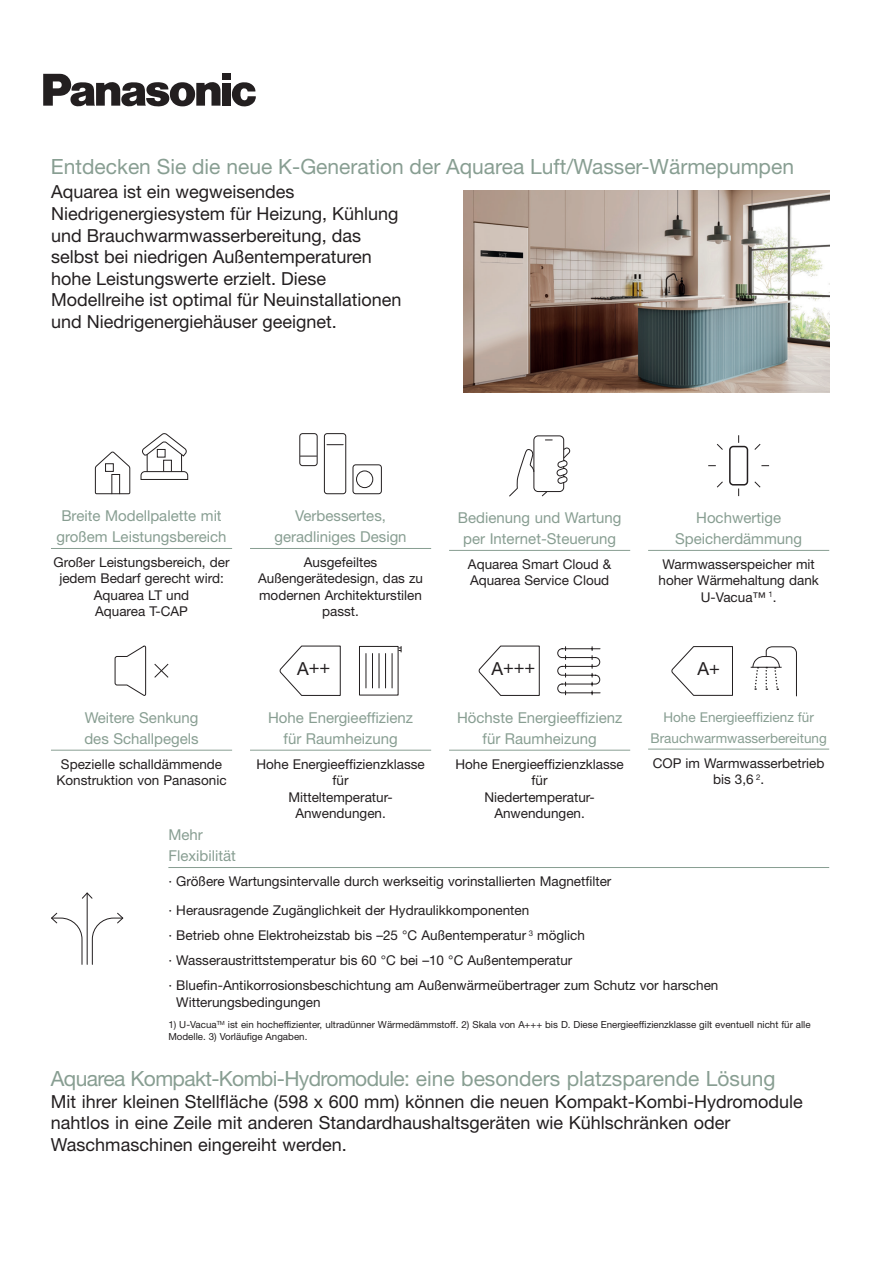
<style>
.page{position:relative;width:893px;height:1263px;background:#fff}
.page>*{position:absolute;margin:0;border:0;box-sizing:border-box;transform-origin:0 0}
._00_23_HEADLINE_18BK_EDIT{font:21px "Helvetica Neue LT Pro";color:#889e92}
._00_23_HEADLINE_18BK_EDIT-2{font:18px/21.6px "Helvetica Neue LT Pro";color:#231f20}
._01_23_TEXT_10B_LINE{font:15px/21px "Helvetica Neue LT Pro";color:#889e92;text-align:center}
._01_23_TEXT_9R{font:13.5px/16.5px "Helvetica Neue LT Pro";color:#231f20;text-align:center}
._01_23_TEXT_10B_LINE-2{font:13.5px/21px "Helvetica Neue LT Pro";color:#889e92;text-align:center}
._01_20_TEXT_5_5M{font:9.75px/11.7px "Helvetica Neue LT Pro";color:#231f20}
</style>
<div class="page">
<svg style="left:232px;top:82px;width:24px;height:24px"></svg>
<div style="left:222px;top:74px;width:9px;height:6px;background:#231f20"></div>
<div style="left:222px;top:83px;width:9px;height:23px;background:#231f20"></div>
<svg style="left:43px;top:74px;width:177px;height:33px"></svg>
<hr style="left:51px;top:548px;width:181px;height:1px;background:#889e92">
<hr style="left:250px;top:548px;width:181px;height:1px;background:#889e92">
<hr style="left:250px;top:750px;width:181px;height:1px;background:#889e92">
<hr style="left:51px;top:750px;width:181px;height:1px;background:#889e92">
<hr style="left:449px;top:750px;width:181px;height:1px;background:#889e92">
<hr style="left:648px;top:749px;width:181px;height:1px;background:#889e92">
<svg style="left:95px;top:451px;width:36px;height:43px"></svg>
<svg style="left:140px;top:433px;width:48px;height:47px"></svg>
<svg style="left:478px;top:645px;width:62px;height:51px"></svg>
<svg style="left:557px;top:646px;width:44px;height:49px"></svg>
<svg style="left:279px;top:645px;width:62px;height:51px"></svg>
<div style="left:359px;top:646px;width:39px;height:49px;border:1px solid #231f20"></div>
<hr style="left:366px;top:653px;width:1px;height:35px;background:#231f20">
<hr style="left:379px;top:653px;width:1px;height:35px;background:#231f20">
<hr style="left:392px;top:653px;width:1px;height:35px;background:#231f20">
<hr style="left:372px;top:653px;width:1px;height:35px;background:#231f20">
<hr style="left:385px;top:653px;width:1px;height:35px;background:#231f20">
<svg style="left:398px;top:646px;width:4px;height:6px"></svg>
<svg style="left:671px;top:646px;width:62px;height:50px"></svg>
<hr style="left:751px;top:667px;width:31px;height:1px;background:#231f20">
<svg style="left:752px;top:646px;width:45px;height:51px"></svg>
<svg style="left:708px;top:435px;width:62px;height:62px"></svg>
<hr style="left:449px;top:550px;width:181px;height:1px;background:#889e92">
<hr style="left:648px;top:550px;width:181px;height:1px;background:#889e92">
<svg style="left:114px;top:645px;width:32px;height:51px"></svg>
<svg style="left:154px;top:663px;width:15px;height:15px"></svg>
<div style="left:533px;top:435px;width:31px;height:57px;border:1px solid #231f20;border-radius:4px"></div>
<svg style="left:509px;top:449px;width:26px;height:48px"></svg>
<svg style="left:541px;top:491px;width:7px;height:6px"></svg>
<svg style="left:557px;top:447px;width:13px;height:37px"></svg>
<div style="left:324px;top:433px;width:22px;height:61px;border:1px solid #231f20;border-radius:3px"></div>
<svg style="left:327px;top:444px;width:16px;height:1px"></svg>
<div style="left:299px;top:433px;width:19px;height:33px;border:1px solid #231f20;border-radius:3px"></div>
<svg style="left:300px;top:456px;width:17px;height:1px"></svg>
<div style="left:353px;top:464px;width:29px;height:30px;border:1px solid #231f20;border-radius:3px"></div>
<div style="left:356px;top:471px;width:17px;height:17px;border:1px solid #231f20;border-radius:50%"></div>
<hr style="left:87px;top:893px;width:1px;height:71px;background:#231f20">
<svg style="left:82px;top:892px;width:11px;height:7px"></svg>
<svg style="left:92px;top:912px;width:32px;height:53px"></svg>
<svg style="left:51px;top:912px;width:32px;height:53px"></svg>
<hr style="left:168px;top:867px;width:661px;height:1px;background:#889e92">
<img style="left:463px;top:191px;width:366px;height:202px">
<p class="_00_23_HEADLINE_18BK_EDIT" style="left:51px;top:153px;width:744px">Entdecken Sie die neue K-Generation der Aquarea Luft/Wasser-Wärmepumpen</p>
<p class="_00_23_HEADLINE_18BK_EDIT-2" style="left:51px;top:181px;width:352px">Aquarea ist ein wegweisendes Niedrigenergiesystem für Heizung, Kühlung und Brauchwarmwasserbereitung, das selbst bei niedrigen Außentemperaturen hohe Leistungswerte erzielt. Diese Modellreihe ist optimal für Neuinstallationen und Niedrigenergiehäuser geeignet.</p>
<p class="_01_23_TEXT_10B_LINE" style="left:57px;top:505px;width:171px">Breite Modellpalette mit großem Leistungsbereich</p>
<p class="_01_23_TEXT_9R" style="left:54px;top:553px;width:178px">Großer Leistungsbereich, der jedem Bedarf gerecht wird:</p>
<p class="_01_23_TEXT_9R" style="left:94px;top:586px;width:97px;text-align:left">Aquarea LT und<br>Aquarea T-CAP</p>
<p class="_01_23_TEXT_10B_LINE" style="left:275px;top:505px;width:134px">Verbessertes, geradliniges Design</p>
<p class="_01_23_TEXT_9R" style="left:258px;top:553px;width:167px">Ausgefeiltes<br>Außengerätedesign, das zu modernen Architekturstilen passt.</p>
<p class="_01_23_TEXT_10B_LINE" style="left:458px;top:507px;width:165px">Bedienung und Wartung per Internet-Steuerung</p>
<p class="_01_23_TEXT_9R" style="left:468px;top:555px;width:145px">Aquarea Smart Cloud &amp;</p>
<p class="_01_23_TEXT_9R" style="left:470px;top:572px;width:141px">Aquarea Service Cloud</p>
<p class="_01_23_TEXT_10B_LINE" style="left:675px;top:507px;width:129px">Hochwertige<br>Speicherdämmung</p>
<p class="_01_23_TEXT_9R" style="left:658px;top:555px;width:162px">Warmwasserspeicher mit hoher Wärmehaltung dank<br>U-Vacua™ <sup>1</sup>.</p>
<p class="_01_23_TEXT_10B_LINE" style="left:84px;top:706px;width:116px;text-align:left">Weitere Senkung des Schallpegels</p>
<p class="_01_23_TEXT_9R" style="left:57px;top:755px;width:172px">Spezielle schalldämmende<br>Konstruktion von Panasonic</p>
<p class="_00_23_HEADLINE_18BK_EDIT-2" style="left:297px;top:656px;width:35px">A++</p>
<p class="_00_23_HEADLINE_18BK_EDIT-2" style="left:491px;top:656px;width:46px">A+++</p>
<p class="_00_23_HEADLINE_18BK_EDIT-2" style="left:697px;top:657px;width:24px">A+</p>
<p class="_01_23_TEXT_10B_LINE" style="left:268px;top:706px;width:146px">Hohe Energieeffizienz für Raumheizung</p>
<p class="_01_23_TEXT_9R" style="left:256px;top:755px;width:170px">Hohe Energieeffizienzklasse für<br>Mitteltemperatur-<br>Anwendungen.</p>
<p class="_01_23_TEXT_10B_LINE" style="left:457px;top:706px;width:167px">Höchste Energieeffizienz für Raumheizung</p>
<p class="_01_23_TEXT_9R" style="left:455px;top:755px;width:170px">Hohe Energieeffizienzklasse für<br>Niedertemperatur-<br>Anwendungen.</p>
<p class="_01_23_TEXT_10B_LINE-2" style="left:650px;top:706px;width:178px">Hohe Energieeffizienz für<br>Brauchwarmwasserbereitung</p>
<p class="_01_23_TEXT_9R" style="left:653px;top:754px;width:173px">COP im Warmwasserbetrieb bis 3,6 <sup>2</sup>.</p>
<p class="_01_23_TEXT_10B_LINE" style="left:168px;top:824px;width:69px;text-align:left">Mehr<br>Flexibilität</p>
<p class="_01_23_TEXT_9R" style="left:168px;top:872px;width:445px">· Größere Wartungsintervalle durch werkseitig vorinstallierten Magnetfilter</p>
<p class="_01_23_TEXT_9R" style="left:168px;top:902px;width:362px">· Herausragende Zugänglichkeit der Hydraulikkomponenten</p>
<p class="_01_23_TEXT_9R" style="left:168px;top:927px;width:418px">· Betrieb ohne Elektroheizstab bis –25 °C Außentemperatur <sup>3</sup> möglich</p>
<p class="_01_23_TEXT_9R" style="left:168px;top:952px;width:405px">· Wasseraustrittstemperatur bis 60 °C bei –10 °C Außentemperatur</p>
<p class="_01_23_TEXT_9R" style="left:176px;top:977px;width:544px;text-align:left;text-indent:-8px">· Bluefin-Antikorrosionsbeschichtung am Außenwärmeübertrager zum Schutz vor harschen<br>Witterungsbedingungen</p>
<p class="_01_20_TEXT_5_5M" style="left:168px;top:1019px;width:644px">1) U-Vacua<sup>TM</sup> ist ein hocheffizienter, ultradünner Wärmedämmstoff. 2) Skala von A+++ bis D. Diese Energieeffizienzklasse gilt eventuell nicht für alle<br>Modelle. 3) Vorläufige Angaben.</p>
<p class="_00_23_HEADLINE_18BK_EDIT" style="left:51px;top:1066px;width:726px">Aquarea Kompakt-Kombi-Hydromodule: eine besonders platzsparende Lösung</p>
<p class="_00_23_HEADLINE_18BK_EDIT-2" style="left:51px;top:1090px;width:753px">Mit ihrer kleinen Stellfläche (598 x 600 mm) können die neuen Kompakt-Kombi-Hydromodule nahtlos in eine Zeile mit anderen Standardhaushaltsgeräten wie Kühlschränken oder<br>Waschmaschinen eingereiht werden.</p>
</div>
